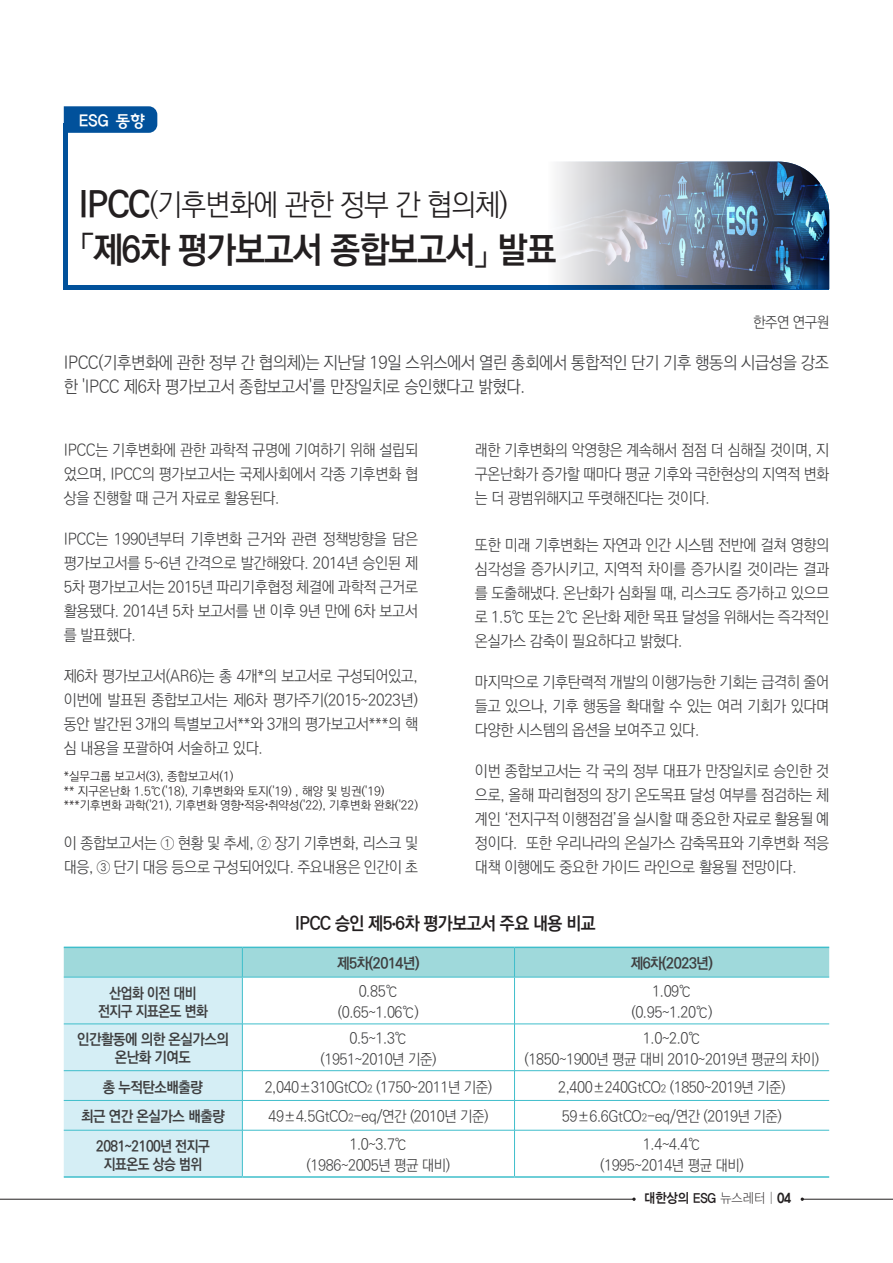
<style>
.page{position:relative;width:893px;height:1263px;background:#fff}
.page>*{position:absolute;margin:0;border:0;box-sizing:border-box;transform-origin:0 0}
.t1{font:700 36px "Ko Pub Dotum";letter-spacing:-.03em;color:#231f20;scale:.95 1}
.t2{font:300 30px "Ko Pub Dotum";letter-spacing:-.03em;color:#231f20;scale:.95 1}
.t3{font:700 18px "Ko Pub Dotum";letter-spacing:-.03em;color:#231f20;scale:.95 1}
.t4{font:300 17.25px/24px "Ko Pub Dotum";letter-spacing:-.02em;color:#3e3e3f;scale:.95 1}
.t5{font:16.5px "Cre V Go B";color:#fff}
.t6{font:300 15.75px/24px "Ko Pub Dotum";letter-spacing:-.02em;color:#3e3e3f;text-align:justify;scale:.95 1}
.t7{font:300 15.75px/24px "Ko Pub Dotum";letter-spacing:-.02em;color:#3e3e3f;text-align:justify;scale:.94 1}
.t8{font:300 15px "Ko Pub Dotum";letter-spacing:-.03em;color:#3e3e3f;scale:.95 1}
.t9{font:700 15px "Ko Pub Dotum";letter-spacing:-.03em;color:#3e3e3f;scale:.95 1}
.t10{font:700 15px "Ko Pub Dotum";letter-spacing:-.03em;color:#3e3e3f;scale:.9 1}
.t11{font:13.5px "YDVYGO34";color:#231f20;scale:.9 1}
.t12{font:300 12px "Ko Pub Dotum";color:#231f20}
.s1{font-weight:700;font-size:36px}
.s2{font-family:"Noto Sans CJ Kkr";font-weight:700}
.s3{font-family:"Noto Sans CJ Kkr"}
.s4{font-size:10.5px}
.s5{font-family:"YDVYGO31"}
.s6{font-family:"YDVYGO35"}
</style>
<div class="page">
<hr style="left:0;top:1199px;width:635px;height:1px;background:#231f20">
<hr style="left:802px;top:1199px;width:91px;height:1px;background:#231f20">
<svg style="left:632px;top:1197px;width:4px;height:4px"></svg>
<hr style="left:64px;top:123px;width:4px;height:166px;background:#01519b">
<svg style="left:64px;top:106px;width:93px;height:27px;background:#08559d"></svg>
<hr style="left:64px;top:285px;width:765px;height:4px;background:#01519b">
<img style="left:557px;top:162px;width:272px;height:127px">
<svg style="left:64px;top:948px;width:765px;height:228px"></svg>
<hr style="left:64px;top:1100px;width:178px;height:1px;background:#3fbecb">
<hr style="left:242px;top:1100px;width:272px;height:1px;background:#3fbecb">
<hr style="left:242px;top:1100px;width:1px;height:30px;background:#3fbecb">
<hr style="left:514px;top:1100px;width:315px;height:1px;background:#3fbecb">
<hr style="left:514px;top:1100px;width:1px;height:30px;background:#3fbecb">
<hr style="left:64px;top:1130px;width:178px;height:1px;background:#3fbecb">
<hr style="left:242px;top:1130px;width:272px;height:1px;background:#3fbecb">
<hr style="left:242px;top:1130px;width:1px;height:46px;background:#3fbecb">
<hr style="left:514px;top:1130px;width:315px;height:1px;background:#3fbecb">
<hr style="left:514px;top:1130px;width:1px;height:46px;background:#3fbecb">
<hr style="left:64px;top:946px;width:178px;height:2px;background:#3fbecb">
<hr style="left:242px;top:946px;width:272px;height:2px;background:#3fbecb">
<hr style="left:514px;top:946px;width:315px;height:2px;background:#3fbecb">
<hr style="left:64px;top:1176px;width:178px;height:2px;background:#3fbecb">
<hr style="left:242px;top:1176px;width:272px;height:2px;background:#3fbecb">
<hr style="left:514px;top:1176px;width:315px;height:2px;background:#3fbecb">
<hr style="left:64px;top:977px;width:178px;height:1px;background:#3fbecb">
<hr style="left:242px;top:977px;width:272px;height:1px;background:#3fbecb">
<hr style="left:514px;top:977px;width:315px;height:1px;background:#3fbecb">
<p class="t5" style="left:79px;top:112px;width:68px">ESG 동향</p>
<p class="t2" style="left:79px;top:190px;width:453px"><span class="s1">IPCC</span>(기후변화에 관한 정부 간 협의체)</p>
<p class="t1" style="left:79px;top:232px;width:504px">「제6차 평가보고서 종합보고서」 발표</p>
<p class="t8" style="left:753px;top:315px;width:82px">한주연 연구원</p>
<p class="t4" style="left:64px;top:352px;width:807px">IPCC(기후변화에 관한 정부 간 협의체)는 지난달 19일 스위스에서 열린 총회에서 통합적인 단기 기후 행동의 시급성을 강조 한 'IPCC 제6차 평가보고서 종합보고서'를 만장일치로 승인했다고 밝혔다.</p>
<p class="t6" style="left:64px;top:439px;width:374px">IPCC는 기후변화에 관한 과학적 규명에 기여하기 위해 설립되 었으며, IPCC의 평가보고서는 국제사회에서 각종 기후변화 협 상을 진행할 때 근거 자료로 활용된다.</p>
<p class="t6" style="left:64px;top:528px;width:374px">IPCC는 1990년부터 기후변화 근거와 관련 정책방향을 담은 평가보고서를 5~6년 간격으로 발간해왔다. 2014년 승인된 제 5차 평가보고서는 2015년 파리기후협정 체결에 과학적 근거로 활용됐다. 2014년 5차 보고서를 낸 이후 9년 만에 6차 보고서 를 발표했다.</p>
<p class="t6" style="left:64px;top:665px;width:374px">제6차 평가보고서(AR6)는 총 4개*의 보고서로 구성되어있고, 이번에 발표된 종합보고서는 제6차 평가주기(2015~2023년) 동안 발간된 3개의 특별보고서**와 3개의 평가보고서***의 핵 심 내용을 포괄하여 서술하고 있다.</p>
<p class="t12" style="left:64px;top:770px;width:171px">*실무그룹 보고서(3), 종합보고서(1)</p>
<p class="t12" style="left:64px;top:785px;width:322px">** 지구온난화 1.5℃('18), 기후변화와 토지('19) , 해양 및 빙권('19)</p>
<p class="t12" style="left:64px;top:799px;width:356px">***기후변화 과학('21), 기후변화 영향<span class="s2">〮</span>적응<span class="s2">〮</span>취약성('22), 기후변화 완화('22)</p>
<p class="t6" style="left:64px;top:832px;width:374px">이 종합보고서는 ① 현황 및 추세, ② 장기 기후변화, 리스크 및 대응, ③ 단기 대응 등으로 구성되어있다. 주요내용은 인간이 초</p>
<p class="t7" style="left:475px;top:439px;width:378px">래한 기후변화의 악영향은 계속해서 점점 더 심해질 것이며, 지 구온난화가 증가할 때마다 평균 기후와 극한현상의 지역적 변화 는 더 광범위해지고 뚜렷해진다는 것이다.</p>
<p class="t6" style="left:475px;top:534px;width:374px">또한 미래 기후변화는 자연과 인간 시스템 전반에 걸쳐 영향의 심각성을 증가시키고, 지역적 차이를 증가시킬 것이라는 결과 를 도출해냈다. 온난화가 심화될 때, 리스크도 증가하고 있으므 로 1.5℃ 또는 2℃ 온난화 제한 목표 달성을 위해서는 즉각적인 온실가스 감축이 필요하다고 밝혔다.</p>
<p class="t6" style="left:475px;top:671px;width:374px">마지막으로 기후탄력적 개발의 이행가능한 기회는 급격히 줄어 들고 있으나, 기후 행동을 확대할 수 있는 여러 기회가 있다며 다양한 시스템의 옵션을 보여주고 있다.</p>
<p class="t6" style="left:475px;top:760px;width:374px">이번 종합보고서는 각 국의 정부 대표가 만장일치로 승인한 것 으로, 올해 파리협정의 장기 온도목표 달성 여부를 점검하는 체 계인 ‘전지구적 이행점검’을 실시할 때 중요한 자료로 활용될 예 정이다. 또한 우리나라의 온실가스 감축목표와 기후변화 적응 대책 이행에도 중요한 가이드 라인으로 활용될 전망이다.</p>
<p class="t3" style="left:295px;top:914px;width:318px">IPCC 승인 제5<span class="s3">〮</span>6차 평가보고서 주요 내용 비교</p>
<p class="t10" style="left:109px;top:985px;width:98px">산업화 이전 대비</p>
<p class="t10" style="left:98px;top:1003px;width:123px">전지구 지표온도 변화</p>
<p class="t9" style="left:77px;top:1032px;width:161px">인간활동에 의한 온실가스의</p>
<p class="t9" style="left:115px;top:1050px;width:82px">온난화 기여도</p>
<p class="t9" style="left:337px;top:956px;width:88px">제5차(2014년)</p>
<p class="t9" style="left:631px;top:956px;width:88px">제6차(2023년)</p>
<p class="t8" style="left:359px;top:984px;width:43px">0.85℃</p>
<p class="t8" style="left:338px;top:1005px;width:87px">(0.65~1.06℃)</p>
<p class="t8" style="left:349px;top:1031px;width:63px">0.5~1.3℃</p>
<p class="t8" style="left:320px;top:1052px;width:124px">(1951~2010년 기준)</p>
<p class="t8" style="left:652px;top:984px;width:43px">1.09℃</p>
<p class="t8" style="left:631px;top:1005px;width:87px">(0.95~1.20℃)</p>
<p class="t8" style="left:643px;top:1031px;width:63px">1.0~2.0℃</p>
<p class="t8" style="left:525px;top:1052px;width:312px">(1850~1900년 평균 대비 2010~2019년 평균의 차이)</p>
<p class="t9" style="left:103px;top:1079px;width:107px">총 누적탄소배출량</p>
<p class="t8" style="left:265px;top:1079px;width:241px">2,040±310GtCO<span class="s4">2</span> (1750~2011년 기준)</p>
<p class="t8" style="left:558px;top:1079px;width:241px">2,400±240GtCO<span class="s4">2</span> (1850~2019년 기준)</p>
<p class="t9" style="left:81px;top:1109px;width:153px">최근 연간 온실가스 배출량</p>
<p class="t8" style="left:268px;top:1109px;width:233px">49±4.5GtCO<span class="s4">2</span>-eq/연간 (2010년 기준)</p>
<p class="t8" style="left:562px;top:1109px;width:233px">59±6.6GtCO<span class="s4">2</span>-eq/연간 (2019년 기준)</p>
<p class="t10" style="left:96px;top:1138px;width:128px">2081~2100년 전지구</p>
<p class="t10" style="left:104px;top:1156px;width:111px">지표온도 상승 범위</p>
<p class="t8" style="left:349px;top:1137px;width:63px">1.0~3.7℃</p>
<p class="t8" style="left:307px;top:1158px;width:153px">(1986~2005년 평균 대비)</p>
<p class="t8" style="left:643px;top:1137px;width:63px">1.4~4.4℃</p>
<p class="t8" style="left:600px;top:1158px;width:153px">(1995~2014년 평균 대비)</p>
<p class="t11" style="left:644px;top:1190px;width:165px">대한상의 ESG <span class="s5">뉴스레터 |</span> <span class="s6">04</span></p>
</div>
